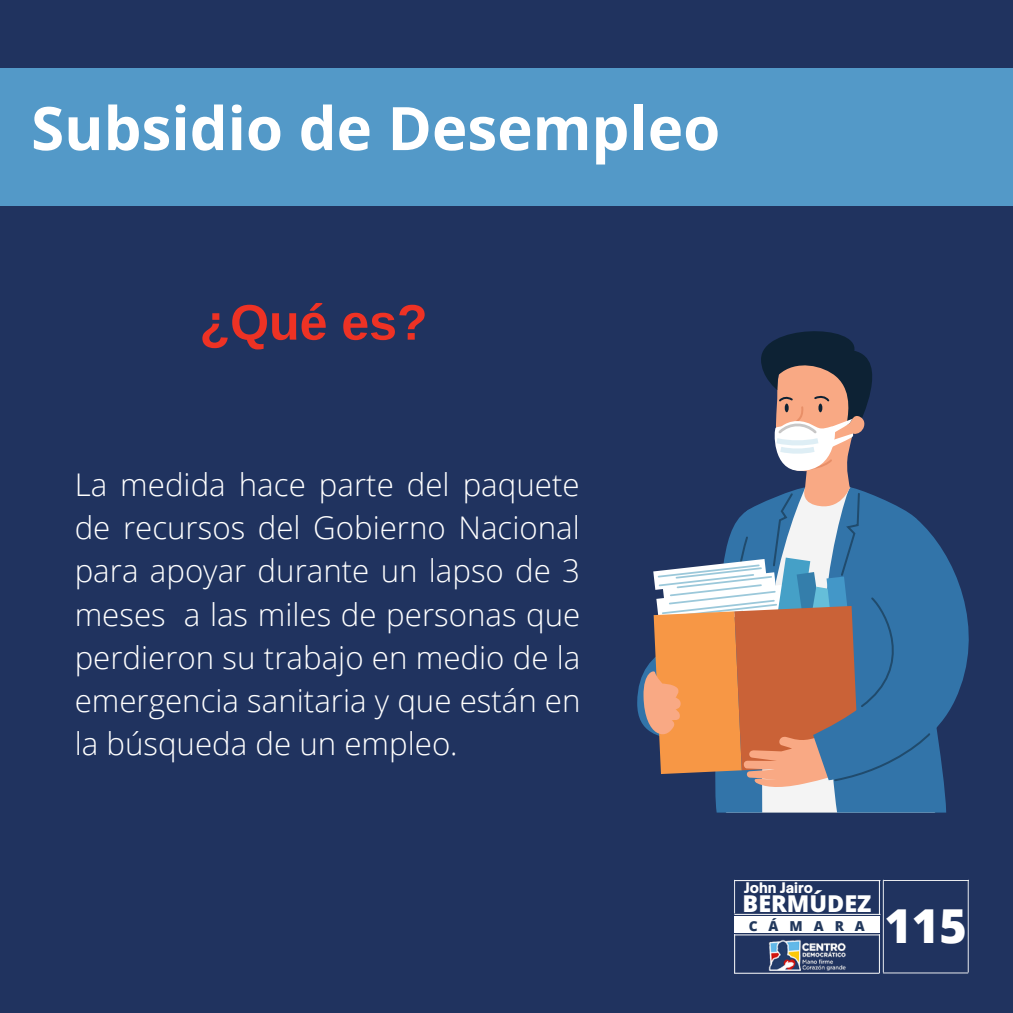
<style>
.page{position:relative;width:1013px;height:1013px;background:#fff}
.page>*{position:absolute;margin:0;border:0;box-sizing:border-box;transform-origin:0 0}
.t1{font:700 60px "Open Sans";color:#fff}
.t2{font:700 50px "Arimo";color:#ee3224}
.t3{font:800 46.75px "Open Sans";color:#fff}
.t4{font:300 31.25px/43.1px "Open Sans";color:#fff;text-align:justify}
.t5{font:800 23.38px "Open Sans Hebrew";color:#fff}
.t6{font:900 14px "Open Sauce One";color:#fff}
.t7{font:800 13.75px "Open Sans";letter-spacing:.8em;color:#22385c}
</style>
<div class="page">
<div style="left:0;top:0;width:1012px;height:1012px;background:#20335f"></div>
<div style="left:0;top:68px;width:1012px;height:138px;background:#5399c8"></div>
<svg style="left:946px;top:556px;width:23px;height:160px;fill:#3274a9"></svg>
<svg style="left:637px;top:331px;width:309px;height:481px"></svg>
<div style="left:734px;top:915px;width:145px;height:17px;background:#fff"></div>
<hr style="left:734px;top:972px;width:144px;height:1px;background:#fff">
<hr style="left:734px;top:934px;width:144px;height:1px;background:#fff">
<hr style="left:879px;top:934px;width:1px;height:38px;background:#fff">
<hr style="left:882px;top:880px;width:1px;height:92px;background:#fff">
<hr style="left:734px;top:934px;width:1px;height:38px;background:#fff">
<hr style="left:883px;top:972px;width:84px;height:1px;background:#fff">
<hr style="left:884px;top:880px;width:84px;height:1px;background:#fff">
<hr style="left:967px;top:880px;width:1px;height:92px;background:#fff">
<hr style="left:734px;top:913px;width:146px;height:1px;background:#fff">
<hr style="left:734px;top:880px;width:146px;height:1px;background:#fff">
<hr style="left:879px;top:880px;width:1px;height:34px;background:#fff">
<img style="left:763px;top:934px;width:89px;height:40px">
<hr style="left:734px;top:880px;width:1px;height:33px;background:#fff">
<p class="t1" style="left:31px;top:86px;width:690px">Subsidio de Desempleo</p>
<p class="t2" style="left:200px;top:294px;width:229px">¿Qué es?</p>
<p class="t4" style="left:75px;top:462px;width:507px">La medida hace parte del paquete de recursos del Gobierno Nacional para apoyar durante un lapso de 3 meses a las miles de personas que perdieron su trabajo en medio de la emergencia sanitaria y que están en la búsqueda de un empleo.</p>
<p class="t6" style="left:744px;top:879px;width:70px">John Jairo</p>
<p class="t5" style="left:742px;top:887px;width:130px">BERMÚDEZ</p>
<p class="t7" style="left:748px;top:916px;width:118px">CÁMARA</p>
<p class="t3" style="left:884px;top:893px;width:84px">115</p>
</div>
